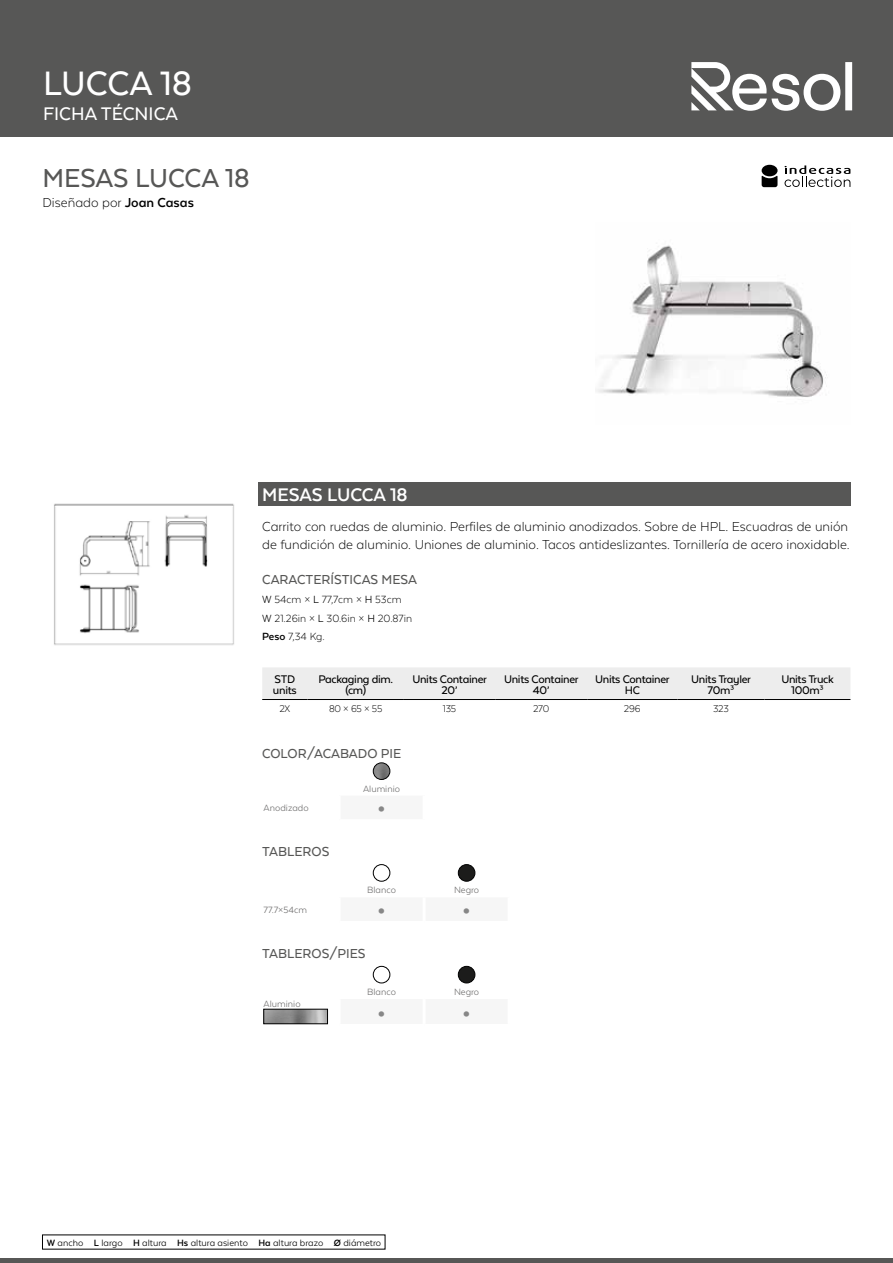
<style>
.page{position:relative;width:893px;height:1263px;background:#fff}
.page>*{position:absolute;margin:0;border:0;box-sizing:border-box;transform-origin:0 0}
.t1{font:500 39px "Texta Alt";color:#fff}
.t2{font:700 31.5px "Texta Alt";color:#878787}
.t3{font:500 30px "Texta Alt";color:#575756}
.t4{font:500 21px "Texta Alt";color:#fff}
.t5{font:700 21px "Texta Alt";color:#fff}
.t6{font:300 15px/18px "Texta Alt";color:#000}
.t7{font:500 15px "Texta Alt";color:#575756}
.t8{font:500 12.75px/10.5px "Texta Alt";letter-spacing:-.025em;color:#000;text-align:center}
.t9{font:300 12px/18.6px "Texta Alt";color:#000}
.t10{font:300 11.25px "Texta Alt";letter-spacing:-.02em;color:#000}
.t11{font:10.5px "Texta Alt";color:#000}
.t12{font:10.5px "Texta Alt";color:#706f6f}
.s1{font-weight:700}
.s2{font-weight:400}
</style>
<div class="page">
<hr style="left:0;top:1259px;width:893px;height:4px;background:#575756">
<div style="left:0;top:0;width:893px;height:137px;background:#575756"></div>
<svg style="left:691px;top:62px;width:161px;height:49px"></svg>
<img style="left:596px;top:245px;width:231px;height:152px">
<div style="left:762px;top:165px;width:15px;height:11px;background:#000;border-radius:50%"></div>
<svg style="left:762px;top:175px;width:15px;height:12px"></svg>
<svg style="left:784px;top:165px;width:66px;height:22px"></svg>
<div style="left:258px;top:483px;width:592px;height:23px;background:#575756"></div>
<div style="left:262px;top:667px;width:588px;height:32px;background:#ededed"></div>
<hr style="left:262px;top:699px;width:46px;height:1px;background:#000">
<hr style="left:308px;top:699px;width:96px;height:1px;background:#000">
<hr style="left:404px;top:699px;width:91px;height:1px;background:#000">
<hr style="left:495px;top:699px;width:92px;height:1px;background:#000">
<hr style="left:587px;top:699px;width:90px;height:1px;background:#000">
<hr style="left:677px;top:699px;width:88px;height:1px;background:#000">
<hr style="left:765px;top:699px;width:85px;height:1px;background:#000">
<div style="left:339px;top:795px;width:85px;height:26px;background:#f6f6f6"></div>
<hr style="left:338px;top:795px;width:3px;height:24px;background:#fff">
<hr style="left:423px;top:795px;width:3px;height:24px;background:#fff">
<hr style="left:339px;top:819px;width:87px;height:3px;background:#fff">
<img style="left:373px;top:763px;width:17px;height:16px;border-radius:8px">
<div style="left:373px;top:763px;width:17px;height:16px;border:1px solid #000;border-radius:50%"></div>
<svg style="left:372px;top:865px;width:104px;height:17px"></svg>
<img style="left:373px;top:864px;width:17px;height:17px;border-radius:8px">
<div style="left:373px;top:864px;width:17px;height:17px;border:1px solid #000;border-radius:50%"></div>
<img style="left:458px;top:864px;width:17px;height:17px;border-radius:8px">
<div style="left:458px;top:864px;width:17px;height:17px;border:1px solid #000;border-radius:50%"></div>
<svg style="left:372px;top:966px;width:104px;height:18px"></svg>
<img style="left:373px;top:966px;width:17px;height:17px;border-radius:8px">
<div style="left:373px;top:966px;width:17px;height:17px;border:1px solid #000;border-radius:50%"></div>
<img style="left:458px;top:966px;width:17px;height:17px;border-radius:8px">
<div style="left:458px;top:966px;width:17px;height:17px;border:1px solid #000;border-radius:50%"></div>
<img style="left:266px;top:1011px;width:60px;height:11px">
<div style="left:264px;top:1009px;width:64px;height:15px;border:1px solid #000"></div>
<img style="left:54px;top:503px;width:180px;height:143px">
<h1 class="t1" style="left:43px;top:63px;width:151px">LUCCA 18</h1>
<h3 class="t4" style="left:43px;top:103px;width:136px">FICHA TÉCNICA</h3>
<h3 class="t3" style="left:43px;top:163px;width:209px">MESAS LUCCA 18</h3>
<p class="t6" style="left:43px;top:193px;width:153px">Diseñado por <span class="s1">Joan Casas</span></p>
<h3 class="t5" style="left:262px;top:483px;width:147px">MESAS LUCCA 18</h3>
<p class="t6" style="left:262px;top:518px;width:589px">Carrito con ruedas de aluminio. Perfiles de aluminio anodizados. Sobre de HPL. Escuadras de unión de fundición de aluminio. Uniones de aluminio. Tacos antideslizantes. Tornillería de acero inoxidable.</p>
<p class="t7" style="left:262px;top:572px;width:156px">CARACTERÍSTICAS MESA</p>
<p class="t9" style="left:262px;top:590px;width:151px"><span class="s2">W</span> 54cm × <span class="s2">L</span> 77,7cm × <span class="s2">H</span> 53cm<br><span class="s2">W</span> 21.26in × <span class="s2">L</span> 30.6in × <span class="s2">H</span> 20.87in<br><span class="s1">Peso</span> 7,34 Kg.</p>
<p class="t8" style="left:273px;top:674px;width:25px;text-align:left">STD units</p>
<p class="t8" style="left:318px;top:674px;width:76px">Packaging dim. (cm)</p>
<p class="t8" style="left:412px;top:674px;width:76px">Units Container<br>20’</p>
<p class="t8" style="left:504px;top:674px;width:76px">Units Container<br>40’</p>
<p class="t8" style="left:595px;top:674px;width:76px">Units Container<br>HC</p>
<p class="t8" style="left:691px;top:674px;width:61px">Units Trayler<br>70m³</p>
<p class="t8" style="left:781px;top:674px;width:54px">Units Truck<br>100m³</p>
<p class="t10" style="left:279px;top:703px;width:12px">2X</p>
<p class="t10" style="left:329px;top:703px;width:55px">80 × 65 × 55</p>
<p class="t10" style="left:443px;top:703px;width:15px">135</p>
<p class="t10" style="left:533px;top:703px;width:18px">270</p>
<p class="t10" style="left:624px;top:703px;width:18px">296</p>
<p class="t10" style="left:713px;top:703px;width:17px">323</p>
<p class="t7" style="left:262px;top:746px;width:140px">COLOR/ACABADO PIE</p>
<p class="t12" style="left:363px;top:783px;width:39px">Aluminio</p>
<p class="t12" style="left:264px;top:803px;width:47px">Anodizado</p>
<h2 class="t2" style="left:377px;top:791px;width:12px">•</h2>
<p class="t7" style="left:262px;top:844px;width:69px">TABLEROS</p>
<p class="t12" style="left:367px;top:885px;width:30px">Blanco</p>
<p class="t12" style="left:454px;top:885px;width:27px">Negro</p>
<p class="t12" style="left:264px;top:904px;width:45px">77.7×54cm</p>
<h2 class="t2" style="left:377px;top:892px;width:97px">• •</h2>
<p class="t7" style="left:262px;top:945px;width:105px">TABLEROS/PIES</p>
<p class="t12" style="left:367px;top:986px;width:30px">Blanco</p>
<p class="t12" style="left:454px;top:986px;width:27px">Negro</p>
<p class="t12" style="left:264px;top:998px;width:39px">Aluminio</p>
<h2 class="t2" style="left:377px;top:995px;width:97px">• •</h2>
<p class="t11" style="left:47px;top:1237px;width:336px"><span class="s1">W</span> ancho <span class="s1">L</span> largo <span class="s1">H</span> altura <span class="s1">Hs</span> altura asiento <span class="s1">Ha</span> altura brazo <span class="s1">Ø</span> diámetro</p>
</div>
